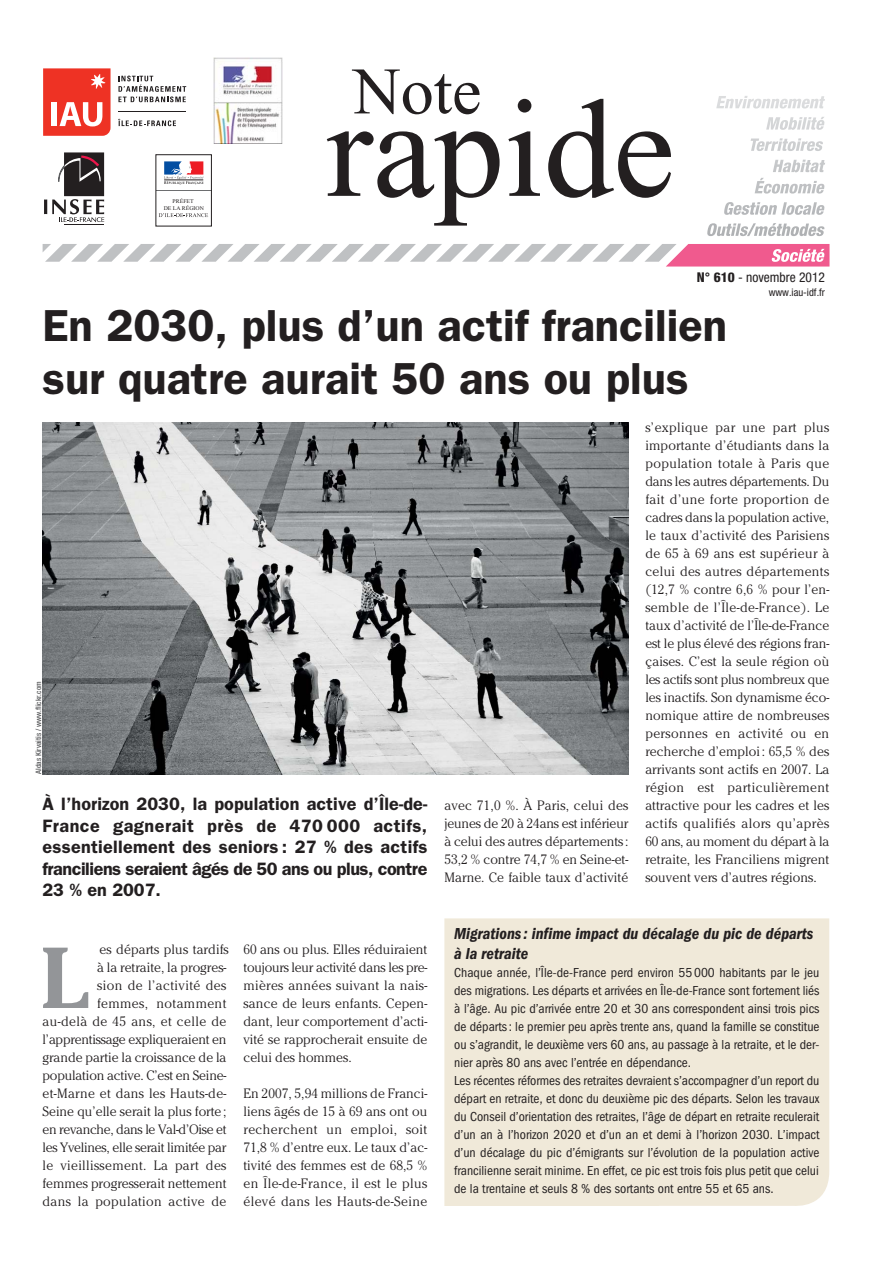
<style>
.page{position:relative;width:893px;height:1263px;background:#fff}
.page>*{position:absolute;margin:0;border:0;box-sizing:border-box;transform-origin:0 0}
.t1{font:139.8px "Times New Roman";color:#231f20}
.t2{font:700 85.8px "Cheltenham";color:#939598}
.t3{font:66.3px "Times New Roman";color:#231f20}
.t4{font:600 45px/52.5px "Franklin Gothic";color:#231f20}
.t5{font:600 18px/21.6px "Franklin Gothic";letter-spacing:-.025em;color:#231f20;text-align:justify}
.t6{font:italic 600 condensed 16.5px/20.2px "Franklin Gothic";color:#231f20}
.t7{font:300 13.5px/18px "Cheltenham";color:#231f20;text-align:justify}
.t8{font:condensed 13.5px/18px "Franklin Gothic";color:#231f20}
.t9{font:condensed 13.5px "Helvetica Neue";color:#231f20}
.t10{font:condensed 10.5px "Helvetica Neue";color:#231f20}
.t11{font:500 condensed 7.5px "Helvetica Neue";color:#58595b}
.t12{font:5.55px "Times New Roman";color:#231f20;scale:1.05 1}
.s1{font-weight:800}
</style>
<div class="page">
<svg style="left:707px;top:223px;width:117px;height:13px"></svg>
<svg style="left:724px;top:202px;width:101px;height:13px"></svg>
<svg style="left:755px;top:178px;width:70px;height:16px"></svg>
<svg style="left:773px;top:160px;width:52px;height:12px"></svg>
<svg style="left:750px;top:138px;width:73px;height:13px"></svg>
<svg style="left:766px;top:117px;width:59px;height:13px"></svg>
<svg style="left:716px;top:96px;width:109px;height:13px"></svg>
<svg style="left:43px;top:244px;width:786px;height:23px"></svg>
<img style="left:43px;top:422px;width:585px;height:352px">
<div style="left:444px;top:918px;width:385px;height:288px;background:#f0e9d9"></div>
<svg style="left:43px;top:68px;width:68px;height:68px;background:#f1584d"></svg>
<hr style="left:119px;top:111px;width:67px;height:1px;background:#231f20">
<svg style="left:118px;top:76px;width:68px;height:26px"></svg>
<svg style="left:118px;top:119px;width:58px;height:7px"></svg>
<svg style="left:44px;top:152px;width:61px;height:70px"></svg>
<hr style="left:64px;top:224px;width:40px;height:1px;background:#231f20">
<img style="left:214px;top:57px;width:69px;height:87px">
<hr style="left:156px;top:191px;width:55px;height:1px;background:#6d6e70">
<svg style="left:159px;top:213px;width:49px;height:4px"></svg>
<svg style="left:164px;top:161px;width:39px;height:24px"></svg>
<div style="left:156px;top:154px;width:56px;height:72px;border:1px solid #231f20"></div>
<h3 class="t3" style="left:353px;top:67px;width:130px">Note</h3>
<h1 class="t1" style="left:149px;top:98px;width:351px">rapide</h1>
<h1 class="t1" style="left:326px;top:99px;width:351px">rapide</h1>
<p class="t12" style="left:173px;top:198px;width:22px">PRÉFET</p>
<p class="t12" style="left:164px;top:205px;width:40px">DE LA RÉGION</p>
<p class="t9" style="left:697px;top:273px;width:130px"><span class="s1">N° 610</span> - novembre 2012</p>
<p class="t10" style="left:769px;top:289px;width:58px">www.iau-idf.fr</p>
<h3 class="t4" style="left:43px;top:303px;width:686px">En 2030, plus d’un actif francilien sur quatre aurait 50 ans ou plus</h3>
<p class="t11" style="left:36px;top:774px;width:94px;rotate:-90deg">Aldas Kirvaitis / www.flickr.com</p>
<h3 class="t5" style="left:43px;top:795px;width:386px">À l’horizon 2030, la population active d’Île-de-France gagnerait près de 470 000 actifs, essentiellement des seniors : 27 % des actifs franciliens seraient âgés de 50 ans ou plus, contre 23 % en 2007.</h3>
<p class="t7" style="left:43px;top:942px;width:188px;text-align:right">es départs plus tardifs<br>à la retraite, la progres-<br>sion de l’activité des<br>femmes, notamment<br>au-delà de 45 ans, et celle de l’apprentissage expliqueraient en grande partie la croissance de la population active. C’est en Seine&shy;et-Marne et dans les Hauts-de-<br>Seine qu’elle serait la plus forte; en revanche, dans le Val-d’Oise et les Yvelines, elle serait limitée par le vieillissement. La part des femmes progresserait nettement dans la population active de</p>
<p class="t7" style="left:243px;top:942px;width:185px">60 ans ou plus. Elles réduiraient toujours leur activité dans les pre&shy;mières années suivant la nais&shy;sance de leurs enfants. Cepen&shy;dant, leur comportement d’acti&shy;vité se rapprocherait ensuite de celui des hommes.</p>
<h2 class="t2" style="left:41px;top:947px;width:50px">L</h2>
<p class="t7" style="left:243px;top:1086px;width:185px">En 2007, 5,94 millions de Franci&shy;liens âgés de 15 à 69 ans ont ou recherchent un emploi, soit 71,8 % d’entre eux. Le taux d’ac&shy;tivité des femmes est de 68,5 % en Île-de-France, il est le plus élevé dans les Hauts-de-Seine</p>
<p class="t7" style="left:444px;top:798px;width:185px">avec 71,0 %. À Paris, celui des jeunes de 20 à 24ans est inférieur à celui des autres départements:<br>53,2 % contre 74,7 % en Seine-et-Marne. Ce faible taux d’activité</p>
<p class="t7" style="left:645px;top:420px;width:185px">s’explique par une part plus importante d’étudiants dans la population totale à Paris que dans les autres départements. Du fait d’une forte proportion de cadres dans la population active, le taux d’activité des Parisiens de 65 à 69 ans est supérieur à celui des autres départements (12,7 % contre 6,6 % pour l’en&shy;semble de l’Île-de-France). Le taux d’activité de l’Île-de-France est le plus élevé des régions fran&shy;çaises. C’est la seule région où les actifs sont plus nombreux que les inactifs. Son dynamisme éco&shy;nomique attire de nombreuses personnes en activité ou en recherche d’emploi : 65,5 % des arrivants sont actifs en 2007. La région est particulièrement attractive pour les cadres et les actifs qualifiés alors qu’après 60 ans, au moment du départ à la retraite, les Franciliens migrent souvent vers d’autres régions.</p>
<p class="t6" style="left:454px;top:925px;width:361px">Migrations : infime impact du décalage du pic de départs à la retraite</p>
<p class="t8" style="left:454px;top:965px;width:367px">Chaque année, l’Île-de-France perd environ 55 000 habitants par le jeu des migrations. Les départs et arrivées en Île-de-France sont fortement liés à l’âge. Au pic d’arrivée entre 20 et 30 ans correspondent ainsi trois pics de départs : le premier peu après trente ans, quand la famille se constitue ou s’agrandit, le deuxième vers 60 ans, au passage à la retraite, et le der&shy;nier après 80 ans avec l’entrée en dépendance.<br>Les récentes réformes des retraites devraient s’accompagner d’un report du départ en retraite, et donc du deuxième pic des départs. Selon les travaux du Conseil d’orientation des retraites, l’âge de départ en retraite reculerait d’un an à l’horizon 2020 et d’un an et demi à l’horizon 2030. L’impact d’un décalage du pic d’émigrants sur l’évolution de la population active francilienne serait minime. En effet, ce pic est trois fois plus petit que celui de la trentaine et seuls 8 % des sortants ont entre 55 et 65 ans.</p>
</div>
